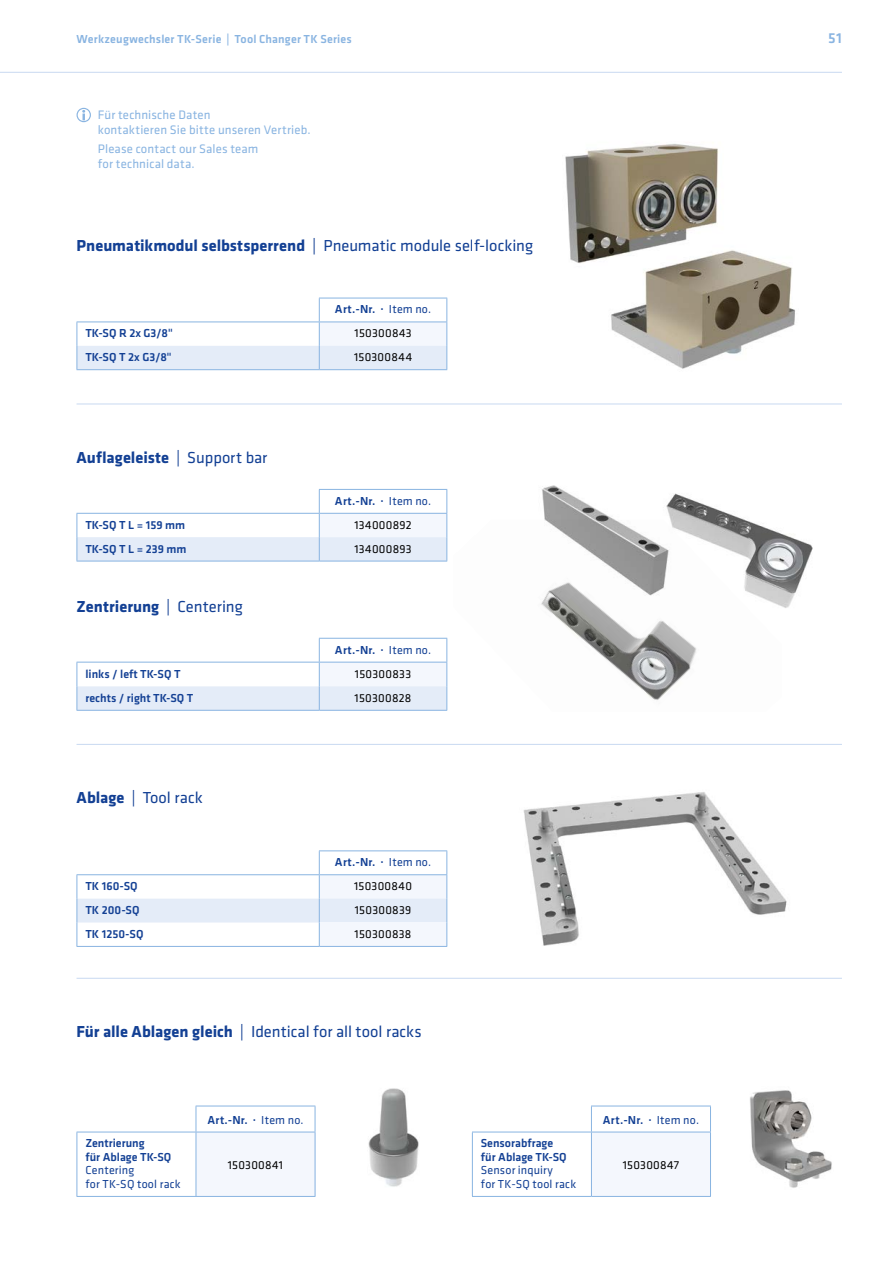
<style>
.page{position:relative;width:893px;height:1263px;background:#fff}
.page>*{position:absolute;margin:0;border:0;box-sizing:border-box;transform-origin:0 0}
.t1{font:700 16.5px "Klavika";color:#134094}
.t2{font:16.5px "Klavika";color:#134094}
.t3{font:500 15px "Klavika";color:#89b4e1}
.t4{font:12.75px/15px "Klavika";letter-spacing:.01em;color:#89b4e1}
.t5{font:500 12px/13.5px "Klavika";color:#134094}
.t6{font:12px "Klavika";letter-spacing:.02em;color:#000}
.t7{font:12px/13.5px "Klavika";letter-spacing:.015em;color:#134094}
.t8{font:500 12px "Klavika";letter-spacing:.015em;color:#89b4e1}
.s1{font-weight:400}
.s2{font-weight:700}
</style>
<div class="page">
<hr style="left:0;top:72px;width:842px;height:1px;background:#c8d9f1">
<hr style="left:77px;top:404px;width:765px;height:1px;background:#c8d9f1">
<hr style="left:77px;top:744px;width:765px;height:1px;background:#c8d9f1">
<hr style="left:77px;top:978px;width:765px;height:1px;background:#c8d9f1">
<img style="left:368px;top:1088px;width:51px;height:99px">
<img style="left:750px;top:1090px;width:82px;height:98px">
<img style="left:565px;top:144px;width:230px;height:225px">
<img style="left:523px;top:792px;width:264px;height:154px">
<img style="left:418px;top:485px;width:147px;height:161px">
<img style="left:565px;top:491px;width:248px;height:117px">
<img style="left:453px;top:520px;width:329px;height:180px">
<svg style="left:77px;top:298px;width:370px;height:71px"></svg>
<hr style="left:77px;top:369px;width:242px;height:1px;background:#89b4e1">
<hr style="left:319px;top:369px;width:128px;height:1px;background:#89b4e1">
<svg style="left:77px;top:489px;width:370px;height:72px"></svg>
<hr style="left:77px;top:561px;width:242px;height:1px;background:#89b4e1">
<hr style="left:319px;top:561px;width:128px;height:1px;background:#89b4e1">
<svg style="left:77px;top:638px;width:370px;height:72px"></svg>
<hr style="left:77px;top:710px;width:242px;height:1px;background:#89b4e1">
<hr style="left:319px;top:710px;width:128px;height:1px;background:#89b4e1">
<hr style="left:319px;top:850px;width:128px;height:1px;background:#89b4e1">
<svg style="left:77px;top:851px;width:370px;height:95px"></svg>
<hr style="left:77px;top:946px;width:242px;height:1px;background:#89b4e1">
<hr style="left:319px;top:946px;width:128px;height:1px;background:#89b4e1">
<svg style="left:77px;top:1106px;width:239px;height:90px"></svg>
<hr style="left:196px;top:1132px;width:1px;height:64px;background:#89b4e1">
<hr style="left:315px;top:1132px;width:1px;height:64px;background:#89b4e1">
<hr style="left:77px;top:1196px;width:119px;height:1px;background:#89b4e1">
<hr style="left:196px;top:1196px;width:119px;height:1px;background:#89b4e1">
<svg style="left:472px;top:1106px;width:239px;height:90px"></svg>
<hr style="left:591px;top:1132px;width:1px;height:64px;background:#89b4e1">
<hr style="left:710px;top:1132px;width:1px;height:64px;background:#89b4e1">
<hr style="left:472px;top:1196px;width:119px;height:1px;background:#89b4e1">
<hr style="left:591px;top:1196px;width:120px;height:1px;background:#89b4e1">
<svg style="left:77px;top:108px;width:14px;height:14px"></svg>
<p class="t8" style="left:77px;top:32px;width:277px">Werkzeugwechsler TK-Serie | Tool Changer TK Series</p>
<p class="t3" style="left:828px;top:29px;width:15px">51</p>
<p class="t4" style="left:98px;top:107px;width:214px">Für technische Daten<br>kontaktieren Sie bitte unseren Vertrieb.</p>
<p class="t4" style="left:98px;top:142px;width:162px">Please contact our Sales team for technical data.</p>
<h1 class="t1" style="left:77px;top:236px;width:458px">Pneumatikmodul selbstsperrend <span class="s1">| Pneumatic module self-locking</span></h1>
<p class="t5" style="left:335px;top:303px;width:98px">Art.-Nr. · <span class="s1">Item no.</span></p>
<p class="t5" style="left:85px;top:327px;width:89px">TK-SQ R 2x G3/8"</p>
<p class="t6" style="left:355px;top:327px;width:58px">150300843</p>
<p class="t5" style="left:85px;top:351px;width:88px">TK-SQ T 2x G3/8"</p>
<p class="t6" style="left:354px;top:351px;width:60px">150300844</p>
<h1 class="t1" style="left:77px;top:449px;width:192px">Auflageleiste <span class="s1">| Support bar</span></h1>
<p class="t5" style="left:335px;top:494px;width:98px">Art.-Nr. · <span class="s1">Item no.</span></p>
<p class="t5" style="left:85px;top:518px;width:101px">TK-SQ T L = 159 mm</p>
<p class="t6" style="left:354px;top:518px;width:59px">134000892</p>
<p class="t5" style="left:85px;top:542px;width:103px">TK-SQ T L = 239 mm</p>
<p class="t6" style="left:354px;top:542px;width:59px">134000893</p>
<h1 class="t1" style="left:77px;top:598px;width:168px">Zentrierung <span class="s1">| Centering</span></h1>
<p class="t5" style="left:335px;top:643px;width:98px">Art.-Nr. · <span class="s1">Item no.</span></p>
<p class="t5" style="left:85px;top:667px;width:97px">links / left TK-SQ T</p>
<p class="t6" style="left:355px;top:667px;width:58px">150300833</p>
<p class="t5" style="left:85px;top:691px;width:110px">rechts / right TK-SQ T</p>
<p class="t6" style="left:355px;top:691px;width:58px">150300828</p>
<h1 class="t2" style="left:77px;top:789px;width:128px"><span class="s2">Ablage</span> | Tool rack</h1>
<p class="t5" style="left:335px;top:856px;width:98px">Art.-Nr. · <span class="s1">Item no.</span></p>
<p class="t5" style="left:85px;top:880px;width:54px">TK 160-SQ</p>
<p class="t6" style="left:354px;top:880px;width:59px">150300840</p>
<p class="t5" style="left:85px;top:903px;width:56px">TK 200-SQ</p>
<p class="t6" style="left:355px;top:903px;width:58px">150300839</p>
<p class="t5" style="left:85px;top:927px;width:60px">TK 1250-SQ</p>
<p class="t6" style="left:355px;top:927px;width:58px">150300838</p>
<h1 class="t2" style="left:77px;top:1023px;width:347px"><span class="s2">Für alle Ablagen gleich</span> | Identical for all tool racks</h1>
<p class="t5" style="left:207px;top:1113px;width:98px">Art.-Nr. · <span class="s1">Item no.</span></p>
<p class="t5" style="left:603px;top:1113px;width:98px">Art.-Nr. · <span class="s1">Item no.</span></p>
<p class="t5" style="left:85px;top:1137px;width:87px">Zentrierung<br>für Ablage TK-SQ</p>
<p class="t7" style="left:85px;top:1164px;width:97px">Centering<br>for TK-SQ tool rack</p>
<p class="t6" style="left:228px;top:1158px;width:57px">150300841</p>
<p class="t5" style="left:481px;top:1137px;width:87px">Sensorabfrage für Ablage TK-SQ</p>
<p class="t7" style="left:481px;top:1164px;width:97px">Sensor inquiry<br>for TK-SQ tool rack</p>
<p class="t6" style="left:623px;top:1158px;width:58px">150300847</p>
</div>
